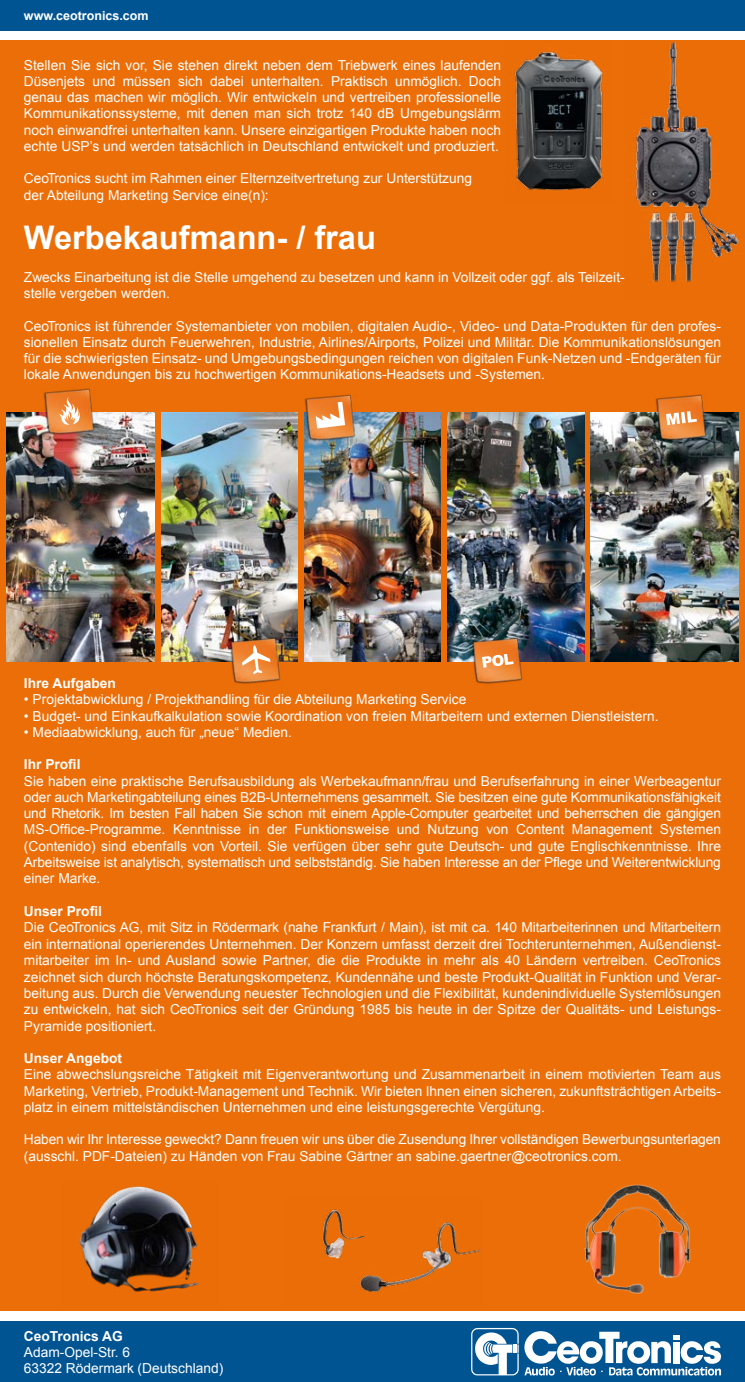
<style>
.page{position:relative;width:745px;height:1382px;background:#fff}
.page>*{position:absolute;margin:0;border:0;box-sizing:border-box;transform-origin:0 0}
.t1{font:700 32.5px "Arial";color:#fff}
.t2{font:13.75px/16.2px "Arial";color:#fff;text-align:justify}
.t3{font:700 13.75px "Arial";color:#fff}
.t4{font:700 12.5px "Arial";color:#fff}
</style>
<div class="page">
<div style="left:0;top:41px;width:744px;height:1270px;background:#eb6e08"></div>
<div style="left:0;top:1322px;width:744px;height:60px;background:#005492"></div>
<div style="left:0;top:0;width:744px;height:30px;background:#005492"></div>
<svg style="left:471px;top:1328px;width:249px;height:47px"></svg>
<img style="left:624px;top:40px;width:120px;height:243px">
<img style="left:514px;top:52px;width:89px;height:139px">
<img style="left:161px;top:412px;width:136px;height:250px">
<img style="left:447px;top:412px;width:136px;height:250px">
<img style="left:304px;top:412px;width:136px;height:250px">
<img style="left:590px;top:412px;width:147px;height:250px">
<img style="left:7px;top:412px;width:147px;height:250px">
<img style="left:42px;top:388px;width:54px;height:48px">
<svg style="left:57px;top:396px;width:24px;height:30px"></svg>
<img style="left:229px;top:636px;width:53px;height:48px">
<svg style="left:242px;top:645px;width:29px;height:30px"></svg>
<img style="left:304px;top:394px;width:53px;height:48px">
<svg style="left:315px;top:402px;width:30px;height:26px"></svg>
<img style="left:470px;top:636px;width:53px;height:48px">
<svg style="left:481px;top:654px;width:32px;height:14px"></svg>
<img style="left:654px;top:394px;width:53px;height:48px">
<svg style="left:665px;top:411px;width:31px;height:14px"></svg>
<img style="left:79px;top:1186px;width:120px;height:106px">
<img style="left:322px;top:1209px;width:159px;height:83px">
<img style="left:584px;top:1184px;width:108px;height:110px">
<p class="t4" style="left:24px;top:7px;width:126px">www.ceotronics.com</p>
<p class="t2" style="left:24px;top:57px;width:478px">Stellen Sie sich vor, Sie stehen direkt neben dem Triebwerk eines laufenden Düsenjets und müssen sich dabei unterhalten. Praktisch unmöglich. Doch genau das machen wir möglich. Wir entwickeln und vertreiben professionelle Kommunikationssysteme, mit denen man sich trotz 140 dB Umgebungslärm noch einwandfrei unterhalten kann. Unsere einzigartigen Produkte haben noch echte USP’s und werden tatsächlich in Deutschland entwickelt und produziert.</p>
<p class="t2" style="left:24px;top:171px;width:449px">CeoTronics sucht im Rahmen einer Elternzeitvertretung zur Unterstützung der Abteilung Marketing Service eine(n):</p>
<h1 class="t1" style="left:24px;top:216px;width:353px">Werbekaufmann- / frau</h1>
<p class="t2" style="left:24px;top:269px;width:602px">Zwecks Einarbeitung ist die Stelle umgehend zu besetzen und kann in Vollzeit oder ggf. als Teilzeit&shy;stelle vergeben werden.</p>
<p class="t2" style="left:24px;top:318px;width:698px">CeoTronics ist führender Systemanbieter von mobilen, digitalen Audio-, Video- und Data-Produkten für den profes&shy;sionellen Einsatz durch Feuerwehren, Industrie, Airlines/Airports, Polizei und Militär. Die Kommunikationslösungen für die schwierigsten Einsatz- und Umgebungsbedingungen reichen von digitalen Funk-Netzen und -Endgeräten für lokale Anwendungen bis zu hochwertigen Kommunikations-Headsets und -Systemen.</p>
<p class="t3" style="left:24px;top:674px;width:93px">Ihre Aufgaben</p>
<p class="t2" style="left:24px;top:691px;width:443px">• Projektabwicklung / Projekthandling für die Abteilung Marketing Service</p>
<p class="t2" style="left:24px;top:708px;width:635px">• Budget- und Einkaufkalkulation sowie Koordination von freien Mitarbeitern und externen Dienstleistern.</p>
<p class="t2" style="left:24px;top:724px;width:269px">• Mediaabwicklung, auch für „neue“ Medien.</p>
<p class="t3" style="left:24px;top:755px;width:58px">Ihr Profil</p>
<p class="t2" style="left:24px;top:773px;width:698px">Sie haben eine praktische Berufsausbildung als Werbekaufmann/frau und Berufserfahrung in einer Werbeagentur oder auch Marketingabteilung eines B2B-Unternehmens gesammelt. Sie besitzen eine gute Kommunikationsfähigkeit und Rhetorik. Im besten Fall haben Sie schon mit einem Apple-Computer gearbeitet und beherrschen die gängigen MS-Office-Programme. Kenntnisse in der Funktionsweise und Nutzung von Content Management Systemen (Contenido) sind ebenfalls von Vorteil. Sie verfügen über sehr gute Deutsch- und gute Englischkenntnisse. Ihre Arbeitsweise ist analytisch, systematisch und selbstständig. Sie haben Interesse an der Pflege und Weiterentwicklung einer Marke.</p>
<p class="t3" style="left:24px;top:902px;width:79px">Unser Profil</p>
<p class="t2" style="left:24px;top:919px;width:698px">Die CeoTronics AG, mit Sitz in Rödermark (nahe Frankfurt / Main), ist mit ca. 140 Mitarbeiterinnen und Mitarbeitern ein international operierendes Unternehmen. Der Konzern umfasst derzeit drei Tochterunternehmen, Außendienst&shy;mitarbeiter im In- und Ausland sowie Partner, die die Produkte in mehr als 40 Ländern vertreiben. CeoTronics zeichnet sich durch höchste Beratungskompetenz, Kundennähe und beste Produkt-Qualität in Funktion und Verar&shy;beitung aus. Durch die Verwendung neuester Technologien und die Flexibilität, kundenindividuelle Systemlösungen zu entwickeln, hat sich CeoTronics seit der Gründung 1985 bis heute in der Spitze der Qualitäts- und Leistungs-Pyramide positioniert.</p>
<p class="t3" style="left:24px;top:1049px;width:100px">Unser Angebot</p>
<p class="t2" style="left:24px;top:1067px;width:698px">Eine abwechslungsreiche Tätigkeit mit Eigenverantwortung und Zusammenarbeit in einem motivierten Team aus Marketing, Vertrieb, Produkt-Management und Technik. Wir bieten Ihnen einen sicheren, zukunftsträchtigen Arbeits&shy;platz in einem mittelständischen Unternehmen und eine leistungsgerechte Vergütung.</p>
<p class="t2" style="left:24px;top:1132px;width:698px">Haben wir Ihr Interesse geweckt? Dann freuen wir uns über die Zusendung Ihrer vollständigen Bewerbungsunterlagen (ausschl. PDF-Dateien) zu Händen von Frau Sabine Gärtner an sabine.gaertner@ceotronics.com.</p>
<p class="t3" style="left:24px;top:1327px;width:100px">CeoTronics AG</p>
<p class="t2" style="left:24px;top:1344px;width:201px">Adam-Opel-Str. 6<br>63322 Rödermark (Deutschland)</p>
</div>
